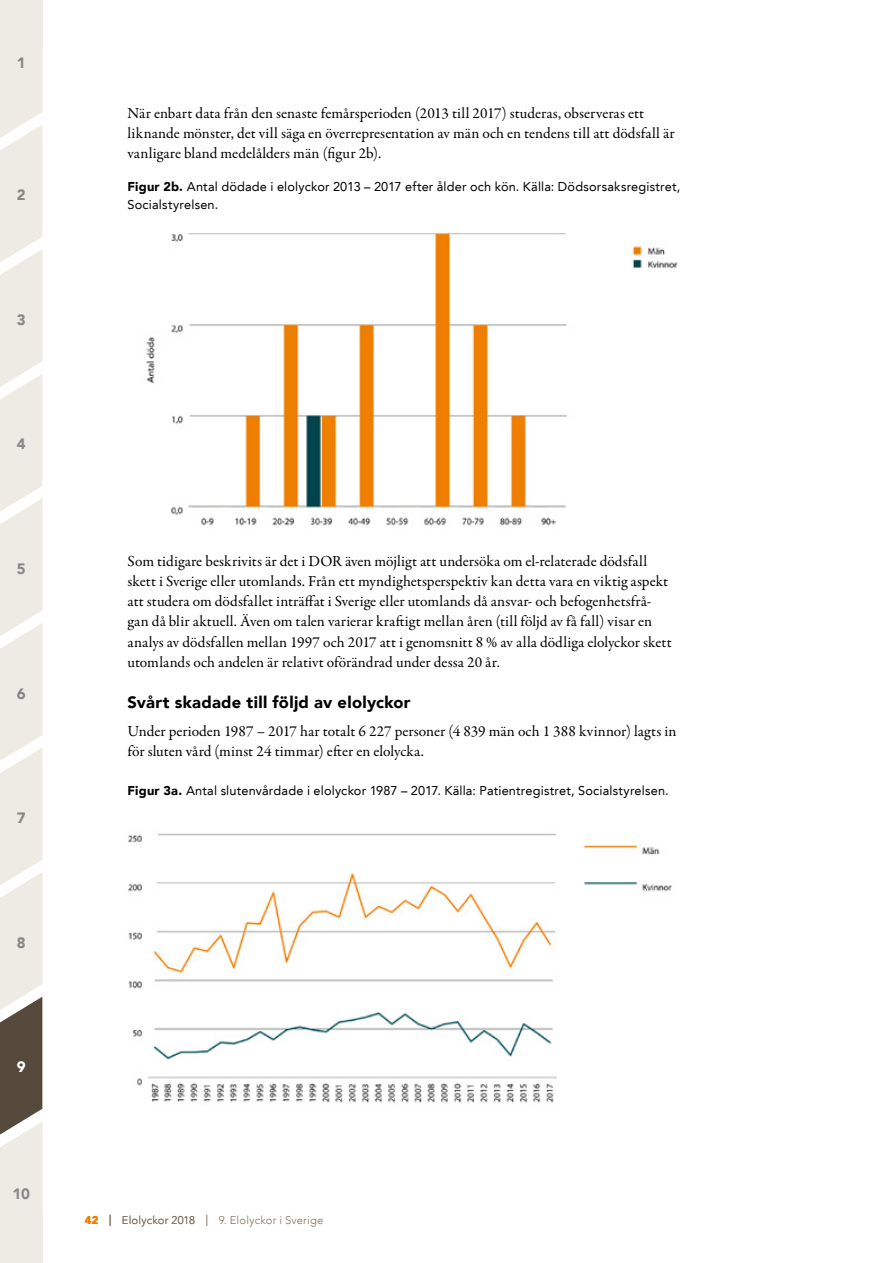
<style>
.page{position:relative;width:893px;height:1263px;background:#fff}
.page>*{position:absolute;margin:0;border:0;box-sizing:border-box;transform-origin:0 0}
.Underrubrik_H4{font:900 16.5px "Avenir LT";letter-spacing:.02em;color:#000}
.Brödtext_P{font:15.45px/20.2px "Garamond Premr Pro";color:#000}
.t1{font:900 15px "Avenir LT";color:#878787}
.t2{font:900 15px "Avenir LT";color:#fff}
.Tabell_-_Rubrik_P{font:12.75px/17.2px "Avenir LT";letter-spacing:.015em;color:#000}
.t3{font:300 11.25px "Avenir LT";letter-spacing:.02em;color:#80715d}
.t4{font:900 11.25px "Avenir LT";color:#ef7d00}
.s1{font-weight:900}
.s2{font-weight:300;font-size:15px;color:#80715d}
.s3{font-size:15px}
</style>
<div class="page">
<svg style="left:0;top:0;width:42px;height:1263px"></svg>
<img style="left:146px;top:233px;width:532px;height:293px">
<img style="left:128px;top:833px;width:544px;height:270px">
<p class="t1" style="left:17px;top:54px;width:10px">1</p>
<p class="t1" style="left:17px;top:186px;width:10px">2</p>
<p class="t1" style="left:17px;top:310px;width:10px">3</p>
<p class="t1" style="left:17px;top:435px;width:10px">4</p>
<p class="t1" style="left:17px;top:560px;width:10px">5</p>
<p class="t1" style="left:17px;top:684px;width:10px">6</p>
<p class="t1" style="left:17px;top:809px;width:10px">7</p>
<p class="t1" style="left:17px;top:933px;width:10px">8</p>
<p class="t2" style="left:17px;top:1058px;width:10px">9</p>
<p class="t1" style="left:13px;top:1184px;width:19px">10</p>
<p class="Brödtext_P" style="left:128px;top:103px;width:549px">När enbart data från den senaste femårsperioden (2013 till 2017) studeras, observeras ett liknande mönster, det vill säga en överrepresentation av män och en tendens till att dödsfall är vanligare bland medelålders män (figur 2b).</p>
<p class="Tabell_-_Rubrik_P" style="left:128px;top:178px;width:554px"><span class="s1">Figur 2b.</span> Antal dödade i elolyckor 2013 – 2017 efter ålder och kön. Källa: Dödsorsaksregistret,<br>Socialstyrelsen.</p>
<p class="Brödtext_P" style="left:128px;top:551px;width:546px">Som tidigare beskrivits är det i DOR även möjligt att undersöka om el-relaterade dödsfall skett i Sverige eller utomlands. Från ett myndighetsperspektiv kan detta vara en viktig aspekt att studera om dödsfallet inträffat i Sverige eller utomlands då ansvar- och befogenhetsfrå&shy;gan då blir aktuell. Även om talen varierar kraftigt mellan åren (till följd av få fall) visar en analys av dödsfallen mellan 1997 och 2017 att i genomsnitt 8 % av alla dödliga elolyckor skett utomlands och andelen är relativt oförändrad under dessa 20 år.</p>
<h4 class="Underrubrik_H4" style="left:128px;top:692px;width:285px">Svårt skadade till följd av elolyckor</h4>
<p class="Brödtext_P" style="left:128px;top:721px;width:551px">Under perioden 1987 – 2017 har totalt 6 227 personer (4 839 män och 1 388 kvinnor) lagts in för sluten vård (minst 24 timmar) efter en elolycka.</p>
<p class="Tabell_-_Rubrik_P" style="left:128px;top:782px;width:543px"><span class="s1">Figur 3a.</span> Antal slutenvårdade i elolyckor 1987 – 2017. Källa: Patientregistret, Socialstyrelsen.</p>
<p class="t4" style="left:85px;top:1213px;width:29px">42 <span class="s2">l</span></p>
<p class="t3" style="left:122px;top:1213px;width:203px">Elolyckor 2018 <span class="s3">l</span> 9. Elolyckor i Sverige</p>
</div>
